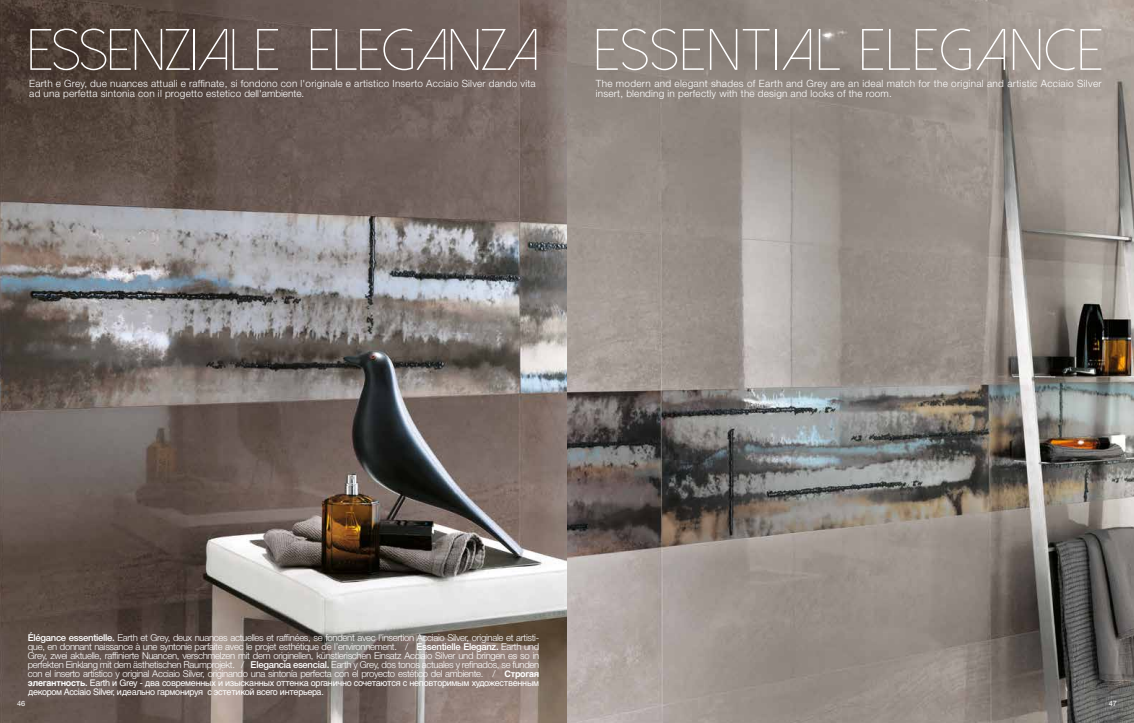
<style>
.page{position:relative;width:1134px;height:723px;background:#fff}
.page>*{position:absolute;margin:0;border:0;box-sizing:border-box;transform-origin:0 0}
.t1{font:300 58.3px "Dolce Vita";color:#fff}
.t2{font:300 10px/10px "Helvetica Neue LT Std";letter-spacing:.02em;color:#fff}
.t3{font:300 9.5px/9px "Helvetica Neue LT Std";letter-spacing:-.03em;color:#fff;text-align:justify}
.t4{font:9px/9px "Helvetica Cyr Upright";letter-spacing:-.03em;color:#fff}
.t5{font:7.3px "Helvetica Neue LT Com";color:#fff}
.s1{font-weight:500}
.s2{font-family:"Helvetica Cyr";font-weight:700;font-size:9px}
.s3{font-family:"Helvetica Cyr";font-weight:700}
.s4{font-family:"Helvetica Neue LT Std";font-weight:500}
</style>
<div class="page">
<img style="left:0;top:0;width:1134px;height:723px">
<h1 class="t1" style="left:28px;top:21px;width:1076px">ESSENZIALE ELEGANZA ESSENTIAL ELEGANCE</h1>
<p class="t2" style="left:29px;top:78px;width:508px">Earth e Grey, due nuances attuali e raffinate, si fondono con l'originale e artistico Inserto Acciaio Silver dando vita ad una perfetta sintonia con il progetto estetico dell'ambiente.</p>
<p class="t2" style="left:596px;top:78px;width:507px">The modern and elegant shades of Earth and Grey are an ideal match for the original and artistic Acciaio Silver insert, blending in perfectly with the design and looks of the room.</p>
<p class="t3" style="left:28px;top:633px;width:513px"><span class="s1">Élégance essentielle.</span> Earth et Grey, deux nuances actuelles et raffinées, se fondent avec l’insertion Acciaio Silver, originale et artisti&shy;que, en donnant naissance à une syntonie parfaite avec le projet esthétique de l’environnement. / <span class="s1">Essentielle Eleganz.</span> Earth und Grey, zwei aktuelle, raffinierte Nuancen, verschmelzen mit dem originellen, künstlerischen Einsatz Acciaio Silver und bringen es so in perfekten Einklang mit dem ästhetischen Raumprojekt. / <span class="s1">Elegancia esencial.</span> Earth y Grey, dos tonos actuales y refinados, se funden con el inserto artístico y original Acciaio Silver, originando una sintonía perfecta con el proyecto estético del ambiente. / <span class="s2">Строгая</span></p>
<p class="t4" style="left:28px;top:678px;width:513px"><span class="s3">элегантность</span><span class="s4">.</span> Earth и Grey - два современных и изысканных оттенка органично сочетаются с неповторимым художественным декором Acciaio Silver, идеально гармонируя с эстетикой всего интерьера.</p>
<p class="t5" style="left:17px;top:699px;width:10px">46</p>
<p class="t5" style="left:1109px;top:699px;width:10px">47</p>
</div>
